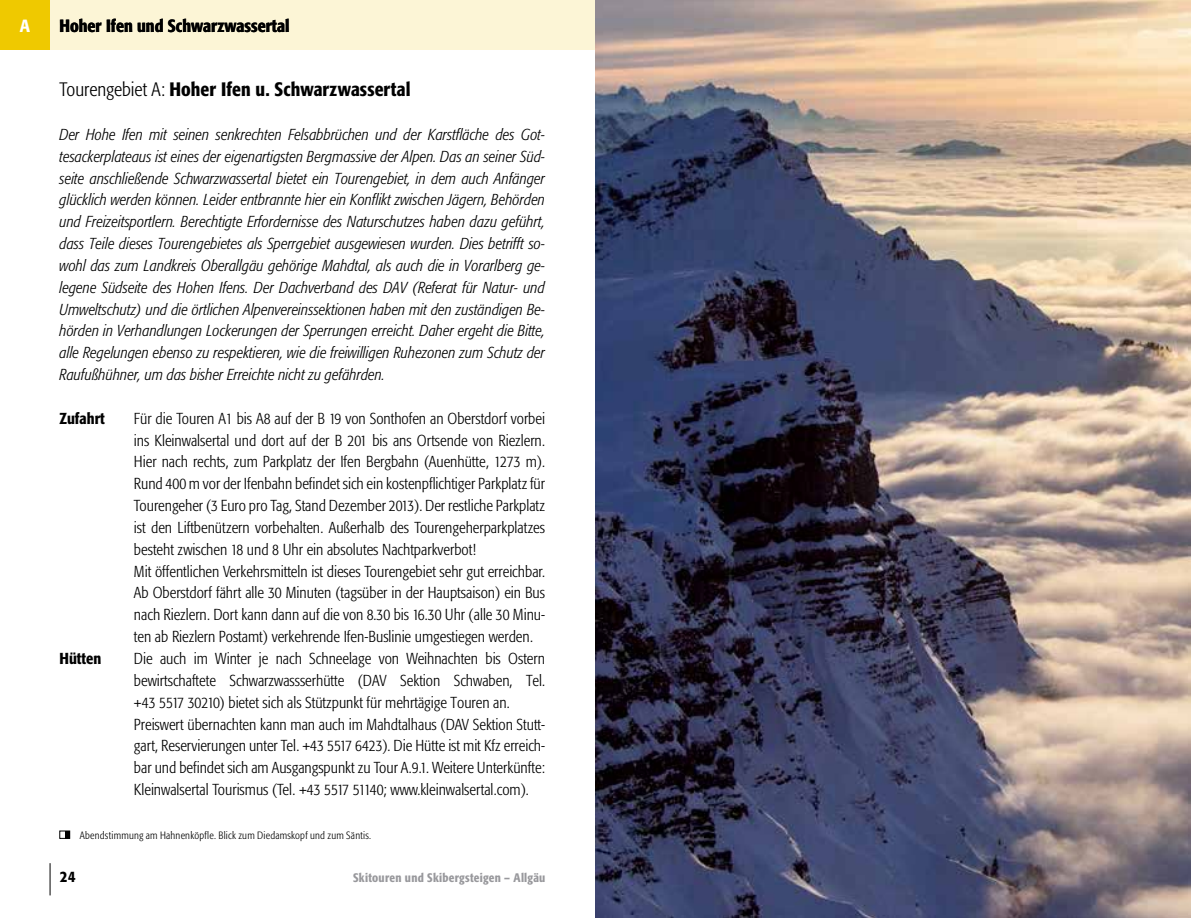
<style>
.page{position:relative;width:1191px;height:918px;background:#fff}
.page>*{position:absolute;margin:0;border:0;box-sizing:border-box;transform-origin:0 0}
.t1{font:500 19.25px "Formata Condensed BQ";letter-spacing:.005em;color:#000}
.t2{font:500 17.5px "Formata Condensed BQ";color:#000}
.t3{font:500 17.5px "Formata Condensed BQ";color:#fff}
.t4{font:300 15.75px/21.9px "Formata Condensed BQ";color:#000}
.t5{font:15.75px/21.9px "Forma Con BQ Lig Ita";color:#000;text-align:justify}
.t6{font:500 15.75px "Formata Condensed BQ";color:#000}
.t7{font:500 12.25px "Formata Condensed BQ";letter-spacing:.02em;color:#98989c}
.t8{font:300 10.5px "Formata Condensed BQ";letter-spacing:.02em;color:#000}
.s1{font-weight:300}
</style>
<div class="page">
<div style="left:0;top:0;width:595px;height:50px;background:#fcf5d6"></div>
<div style="left:0;top:0;width:50px;height:50px;background:#efc900"></div>
<hr style="left:50px;top:863px;width:1px;height:32px;background:#000">
<svg style="left:59px;top:830px;width:11px;height:9px"></svg>
<img style="left:595px;top:0;width:596px;height:918px">
<p class="t3" style="left:20px;top:15px;width:12px">A</p>
<p class="t2" style="left:60px;top:15px;width:232px">Hoher Ifen und Schwarzwassertal</p>
<p class="t1" style="left:60px;top:78px;width:352px"><span class="s1">Tourengebiet A:</span> Hoher Ifen u. Schwarzwassertal</p>
<p class="t5" style="left:60px;top:124px;width:487px">Der Hohe Ifen mit seinen senkrechten Felsabbrüchen und der Karstfläche des Got&shy;tesackerplateaus ist eines der eigenartigsten Bergmassive der Alpen. Das an seiner Süd&shy;seite anschließende Schwarzwassertal bietet ein Tourengebiet, in dem auch Anfänger glücklich werden können. Leider entbrannte hier ein Konflikt zwischen Jägern, Behörden und Freizeitsportlern. Berechtigte Erfordernisse des Naturschutzes haben dazu geführt, dass Teile dieses Tourengebietes als Sperrgebiet ausgewiesen wurden. Dies betrifft so&shy;wohl das zum Landkreis Oberallgäu gehörige Mahdtal, als auch die in Vorarlberg ge&shy;legene Südseite des Hohen Ifens. Der Dachverband des DAV (Referat für Natur- und Umweltschutz) und die örtlichen Alpenvereinssektionen haben mit den zuständigen Be&shy;hörden in Verhandlungen Lockerungen der Sperrungen erreicht. Daher ergeht die Bitte, alle Regelungen ebenso zu respektieren, wie die freiwilligen Ruhezonen zum Schutz der Raufußhühner, um das bisher Erreichte nicht zu gefährden.</p>
<p class="t6" style="left:60px;top:409px;width:47px">Zufahrt</p>
<p class="t4" style="left:134px;top:408px;width:413px">Für die Touren A1 bis A8 auf der B 19 von Sonthofen an Oberstdorf vorbei ins Kleinwalsertal und dort auf der B 201 bis ans Ortsende von Riezlern.<br>Hier nach rechts, zum Parkplatz der Ifen Bergbahn (Auenhütte, 1273 m).<br>Rund 400 m vor der Ifenbahn befindet sich ein kostenpflichtiger Parkplatz für Tourengeher (3 Euro pro Tag, Stand Dezember 2013). Der restliche Parkplatz ist den Liftbenützern vorbehalten. Außerhalb des Tourengeherparkplatzes besteht zwischen 18 und 8 Uhr ein absolutes Nachtparkverbot!<br>Mit öffentlichen Verkehrsmitteln ist dieses Tourengebiet sehr gut erreichbar.<br>Ab Oberstdorf fährt alle 30 Minuten (tagsüber in der Hauptsaison) ein Bus nach Riezlern. Dort kann dann auf die von 8.30 bis 16.30 Uhr (alle 30 Minu&shy;ten ab Riezlern Postamt) verkehrende Ifen-Buslinie umgestiegen werden.</p>
<p class="t6" style="left:60px;top:649px;width:43px">Hütten</p>
<p class="t4" style="left:134px;top:648px;width:413px">Die auch im Winter je nach Schneelage von Weihnachten bis Ostern bewirtschaftete Schwarzwassserhütte (DAV Sektion Schwaben, Tel. +43 5517 30210) bietet sich als Stützpunkt für mehrtägige Touren an.<br>Preiswert übernachten kann man auch im Mahdtalhaus (DAV Sektion Stutt&shy;gart, Reservierungen unter Tel. +43 5517 6423). Die Hütte ist mit Kfz erreich&shy;bar und befindet sich am Ausgangspunkt zu Tour A.9.1. Weitere Unterkünfte:<br>Kleinwalsertal Tourismus (Tel. +43 5517 51140; www.kleinwalsertal.com).</p>
<p class="t8" style="left:80px;top:829px;width:293px">Abendstimmung am Hahnenköpfle. Blick zum Diedamskopf und zum Säntis.</p>
<p class="t6" style="left:60px;top:867px;width:17px">24</p>
<p class="t7" style="left:353px;top:870px;width:194px">Skitouren und Skibergsteigen – Allgäu</p>
</div>
